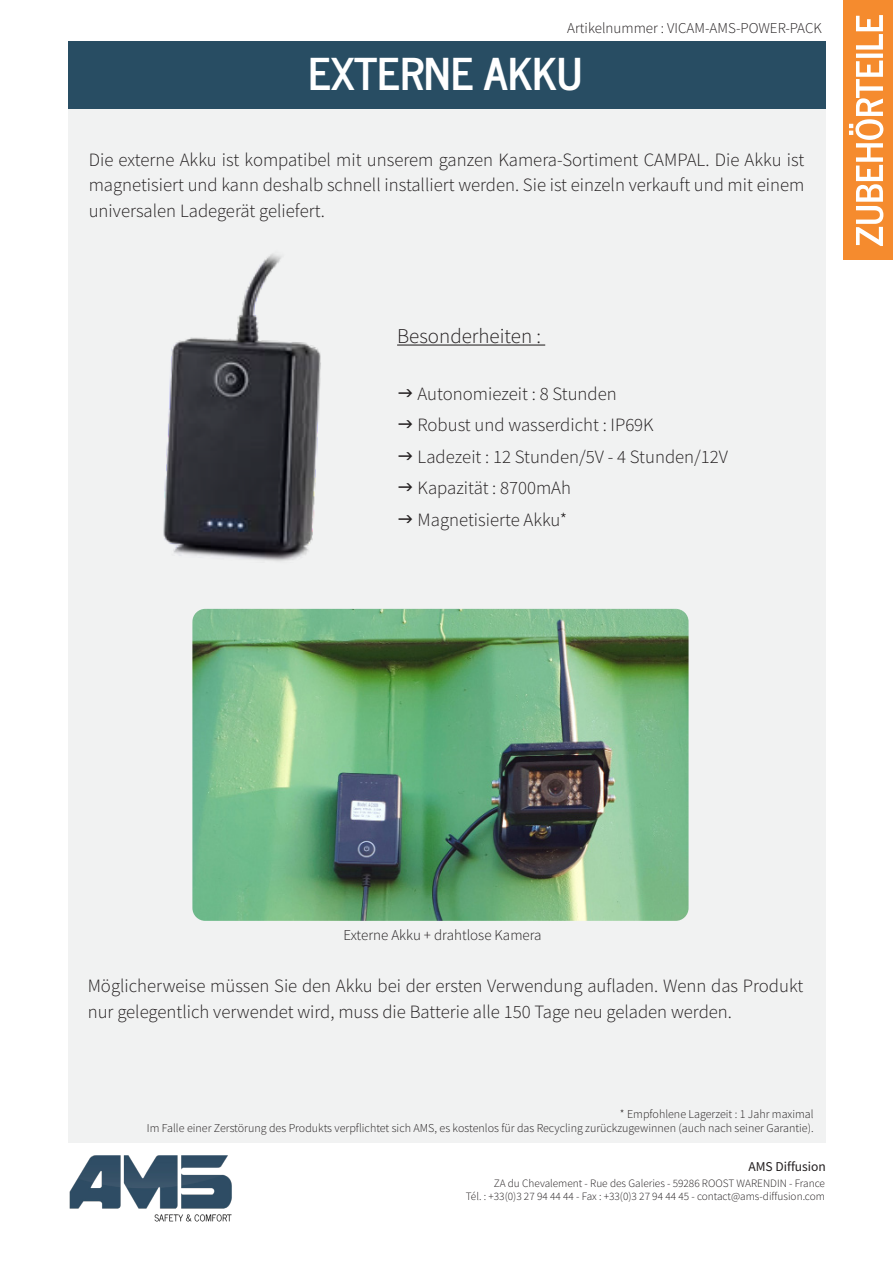
<style>
.page{position:relative;width:893px;height:1263px;background:#fff}
.page>*{position:absolute;margin:0;border:0;box-sizing:border-box;transform-origin:0 0}
.t1{font:700 43.5px "News Cycle";color:#fff}
.t2{font:300 21px "Mada";color:#231f20}
.t3{font:300 18.75px/25.5px "Mada";color:#231f20;text-align:justify}
.t4{font:300 15px "Mada";color:#231f20}
.t5{font:13.5px "Mada";color:#231f20}
.t6{font:300 12px "Mada";color:#231f20}
.t7{font:300 11.25px/13.5px "Mada";color:#231f20;text-align:right}
</style>
<div class="page">
<div style="left:68px;top:107px;width:757px;height:1036px;background:#f1f2f2"></div>
<div style="left:68px;top:41px;width:757px;height:67px;background:#284d63"></div>
<div style="left:844px;top:0;width:49px;height:259px;background:#f58b2e"></div>
<img style="left:69px;top:1155px;width:163px;height:67px">
<hr style="left:397px;top:344px;width:148px;height:2px;background:#231f20">
<img style="left:192px;top:609px;width:496px;height:312px">
<img style="left:163px;top:254px;width:158px;height:307px">
<svg style="left:849px;top:15px;width:34px;height:231px"></svg>
<p class="t4" style="left:567px;top:20px;width:256px">Artikelnummer : VICAM-AMS-POWER-PACK</p>
<p class="t1" style="left:308px;top:35px;width:276px">EXTERNE AKKU</p>
<p class="t3" style="left:89px;top:148px;width:717px">Die externe Akku ist kompatibel mit unserem ganzen Kamera-Sortiment CAMPAL. Die Akku ist magnetisiert und kann deshalb schnell installiert werden. Sie ist einzeln verkauft und mit einem universalen Ladegerät geliefert.</p>
<p class="t2" style="left:397px;top:325px;width:145px">Besonderheiten :</p>
<p class="t3" style="left:418px;top:382px;width:201px">Autonomiezeit : 8 Stunden</p>
<p class="t3" style="left:418px;top:413px;width:238px">Robust und wasserdicht : IP69K</p>
<p class="t3" style="left:418px;top:445px;width:312px">Ladezeit : 12 Stunden/5V - 4 Stunden/12V</p>
<p class="t3" style="left:418px;top:476px;width:155px">Kapazität : 8700mAh</p>
<p class="t3" style="left:418px;top:508px;width:151px">Magnetisierte Akku*</p>
<p class="t4" style="left:343px;top:927px;width:200px">Externe Akku + drahtlose Kamera</p>
<p class="t3" style="left:88px;top:974px;width:717px">Möglicherweise müssen Sie den Akku bei der ersten Verwendung aufladen. Wenn das Produkt nur gelegentlich verwendet wird, muss die Batterie alle 150 Tage neu geladen werden.</p>
<p class="t6" style="left:620px;top:1107px;width:195px">* Empfohlene Lagerzeit : 1 Jahr maximal</p>
<p class="t6" style="left:147px;top:1122px;width:668px">Im Falle einer Zerstörung des Produkts verpflichtet sich AMS, es kostenlos für das Recycling zurückzugewinnen (auch nach seiner Garantie).</p>
<p class="t5" style="left:748px;top:1159px;width:79px">AMS Diffusion</p>
<p class="t7" style="left:466px;top:1177px;width:361px">ZA du Chevalement - Rue des Galeries - 59286 ROOST WARENDIN - France<br>Tél. : +33(0)3 27 94 44 44 - Fax : +33(0)3 27 94 44 45 - contact@ams-diffusion.com</p>
</div>
